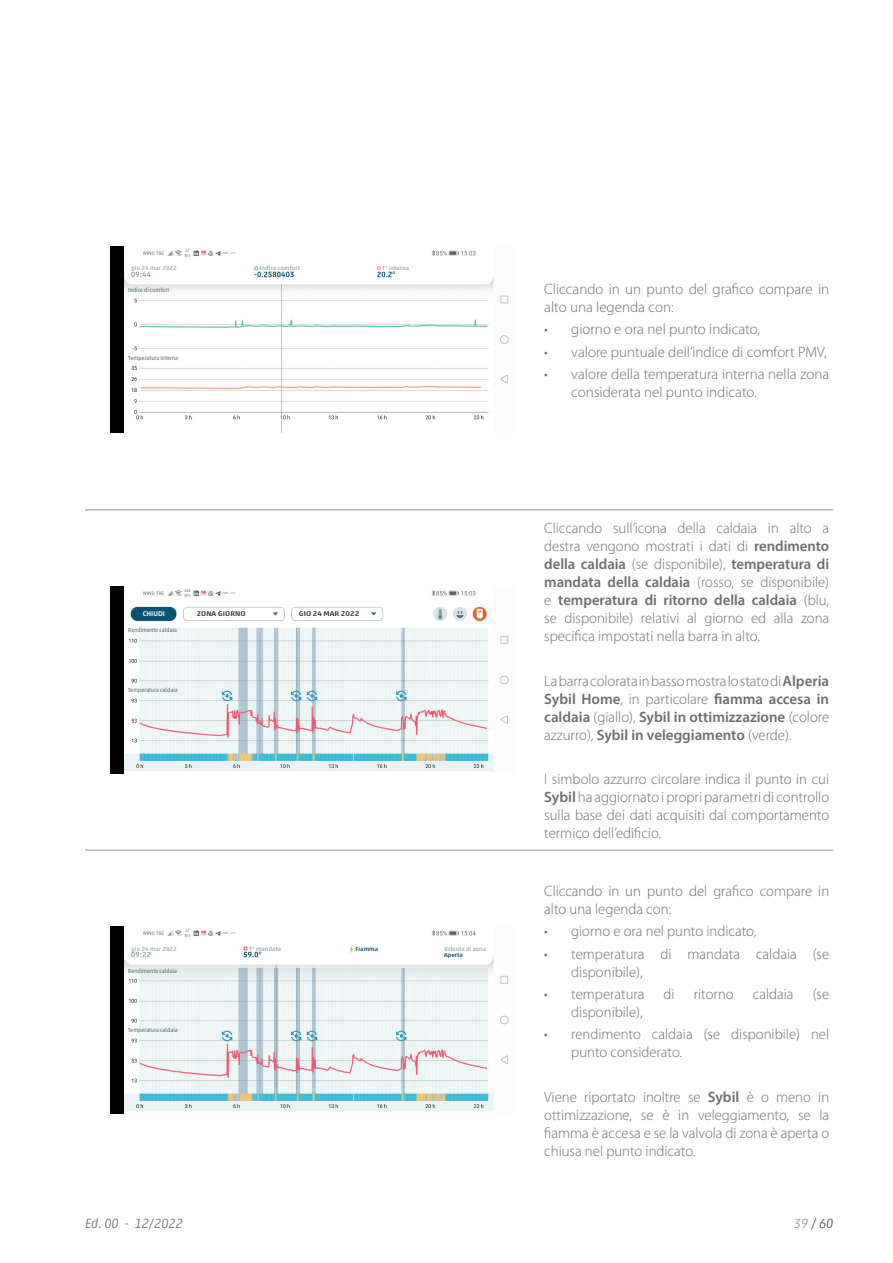
<style>
.page{position:relative;width:893px;height:1263px;background:#fff}
.page>*{position:absolute;margin:0;border:0;box-sizing:border-box;transform-origin:0 0}
.t1{font:300 15px/18px "Myriad Pro";color:#6c6d70}
.t2{font:italic 300 13.5px "Akko Pro";color:#6c6d70}
.t3{font:italic 300 13.5px "Akko Pro";color:#4b4c4d}
.t4{font:500 6.9px "Akko Pro";color:#2b3a45;scale:1.16 1}
.t5{font:500 6.9px "Akko Pro";color:#fff;scale:1.06 1}
.t6{font:6px "Akko Pro";color:#54707a;scale:.94 1}
.t7{font:500 6px "Akko Pro";color:#9fb1b8;scale:1.06 1}
.t8{font:500 6px "Akko Pro";color:#15526b;scale:1.06 1}
.s1{font-weight:600}
.s2{color:#939598}
</style>
<div class="page">
<hr style="left:85px;top:510px;width:455px;height:1px;background:#939598">
<hr style="left:540px;top:510px;width:293px;height:1px;background:#939598">
<hr style="left:85px;top:850px;width:455px;height:1px;background:#939598">
<hr style="left:540px;top:850px;width:293px;height:1px;background:#939598">
<img style="left:111px;top:247px;width:398px;height:186px">
<img style="left:111px;top:587px;width:398px;height:186px">
<img style="left:111px;top:927px;width:398px;height:186px">
<p class="t7" style="left:131px;top:265px;width:44px">gio 24 mar 2022</p>
<p class="t7" style="left:260px;top:265px;width:40px">Indice comfort</p>
<p class="t7" style="left:382px;top:265px;width:27px">T° interna</p>
<p class="t6" style="left:128px;top:286px;width:45px">Indice di comfort</p>
<p class="t6" style="left:128px;top:354px;width:55px">Temperatura interna</p>
<p class="t5" style="left:143px;top:610px;width:22px">CHIUDI</p>
<p class="t6" style="left:128px;top:627px;width:54px">Rendimento caldaia</p>
<p class="t4" style="left:197px;top:609px;width:43px">ZONA GIORNO</p>
<p class="t4" style="left:299px;top:609px;width:54px">GIO 24 MAR 2022</p>
<p class="t6" style="left:128px;top:686px;width:54px">Temperatura caldaia</p>
<p class="t7" style="left:131px;top:945px;width:44px">gio 24 mar 2022</p>
<p class="t7" style="left:249px;top:945px;width:31px">T° mandata</p>
<p class="t8" style="left:355px;top:945px;width:23px">Fiamma</p>
<p class="t7" style="left:444px;top:945px;width:41px">Valvola di zona</p>
<p class="t8" style="left:444px;top:951px;width:19px">Aperta</p>
<p class="t6" style="left:128px;top:967px;width:54px">Rendimento caldaia</p>
<p class="t6" style="left:128px;top:1026px;width:54px">Temperatura caldaia</p>
<p class="t1" style="left:544px;top:280px;width:286px">Cliccando in un punto del grafico compare in alto una legenda con:</p>
<p class="t1" style="left:544px;top:320px;width:217px">• giorno e ora nel punto indicato,</p>
<p class="t1" style="left:544px;top:343px;width:284px">• valore puntuale dell’indice di comfort PMV,</p>
<p class="t1" style="left:571px;top:365px;width:259px;text-indent:-27px">• valore della temperatura interna nella zona considerata nel punto indicato.</p>
<p class="t1" style="left:544px;top:519px;width:286px;text-align:justify">Cliccando sull’icona della caldaia in alto a destra vengono mostrati i dati di <span class="s1">rendimento della caldaia</span> (se disponibile), <span class="s1">temperatura di mandata della caldaia</span> (rosso, se disponibile) e <span class="s1">temperatura di ritorno della caldaia</span> (blu, se disponibile) relativi al giorno ed alla zona specifica impostati nella barra in alto.</p>
<p class="t1" style="left:544px;top:672px;width:286px;text-align:justify">La barra colorata in basso mostra lo stato di <span class="s1">Alperia Sybil Home</span>, in particolare <span class="s1">fiamma accesa in caldaia</span> (giallo), <span class="s1">Sybil in ottimizzazione</span> (colore azzurro), <span class="s1">Sybil in veleggiamento</span> (verde).</p>
<p class="t1" style="left:544px;top:770px;width:286px;text-align:justify">I simbolo azzurro circolare indica il punto in cui <span class="s1">Sybil</span> ha aggiornato i propri parametri di controllo sulla base dei dati acquisiti dal comportamento termico dell’edificio.</p>
<p class="t1" style="left:544px;top:882px;width:286px">Cliccando in un punto del grafico compare in alto una legenda con:</p>
<p class="t1" style="left:544px;top:922px;width:213px">• giorno e ora nel punto indicato,</p>
<p class="t1" style="left:571px;top:945px;width:259px;text-indent:-27px">• temperatura di mandata caldaia (se disponibile),</p>
<p class="t1" style="left:544px;top:985px;width:102px">• temperatura</p>
<p class="t1" style="left:664px;top:985px;width:13px">di</p>
<p class="t1" style="left:694px;top:985px;width:41px">ritorno</p>
<p class="t1" style="left:753px;top:985px;width:42px">caldaia</p>
<p class="t1" style="left:813px;top:985px;width:18px">(se</p>
<p class="t1" style="left:571px;top:1003px;width:73px">disponibile),</p>
<p class="t1" style="left:571px;top:1025px;width:259px;text-indent:-27px">• rendimento caldaia (se disponibile) nel punto considerato.</p>
<p class="t1" style="left:544px;top:1088px;width:286px;text-align:justify">Viene riportato inoltre se <span class="s1">Sybil</span> è o meno in ottimizzazione, se è in veleggiamento, se la fiamma è accesa e se la valvola di zona è aperta o chiusa nel punto indicato.</p>
<p class="t2" style="left:85px;top:1216px;width:99px">Ed. 00 - 12/2022</p>
<p class="t3" style="left:794px;top:1216px;width:41px"><span class="s2">39</span> / 60</p>
</div>
